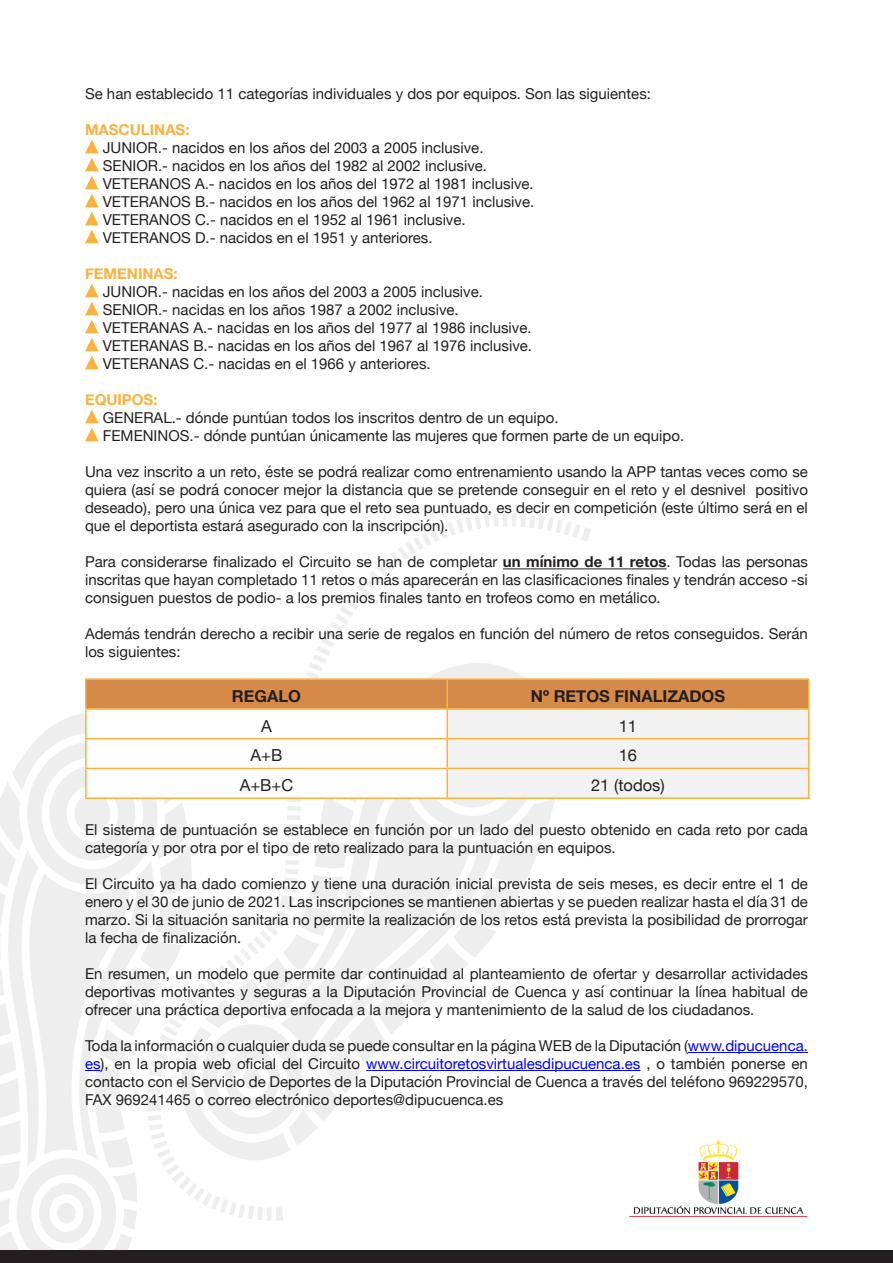
<style>
.page{position:relative;width:893px;height:1263px;background:#fff}
.page>*{position:absolute;margin:0;border:0;box-sizing:border-box;transform-origin:0 0}
.t1{font:700 16.5px "Helvetica Neue";color:#231f20}
.t2{font:16.5px "Helvetica Neue";color:#231f20}
.t3{font:15px/18px "Helvetica Neue";color:#231f20;text-align:justify}
.t4{font:700 15px "Helvetica Neue";color:#fbb13d}
.s1{font-weight:700}
.s2{color:#00f}
</style>
<div class="page">
<svg style="left:313px;top:517px;width:293px;height:146px"></svg>
<hr style="left:503px;top:568px;width:164px;height:1px;background:#231f20">
<svg style="left:85px;top:140px;width:14px;height:103px"></svg>
<svg style="left:85px;top:284px;width:14px;height:85px"></svg>
<svg style="left:85px;top:410px;width:14px;height:31px"></svg>
<svg style="left:0;top:663px;width:809px;height:587px"></svg>
<hr style="left:85px;top:797px;width:362px;height:2px;background:#fbb13d">
<hr style="left:447px;top:797px;width:362px;height:2px;background:#fbb13d">
<img style="left:630px;top:1140px;width:178px;height:76px">
<div style="left:0;top:1250px;width:893px;height:13px;background:#231f20"></div>
<p class="t3" style="left:85px;top:86px;width:567px">Se han establecido 11 categorías individuales y dos por equipos. Son las siguientes:</p>
<p class="t4" style="left:85px;top:118px;width:106px">MASCULINAS:</p>
<p class="t3" style="left:103px;top:140px;width:382px">JUNIOR.- nacidos en los años del 2003 a 2005 inclusive.</p>
<p class="t3" style="left:103px;top:158px;width:386px">SENIOR.- nacidos en los años del 1982 al 2002 inclusive.</p>
<p class="t3" style="left:103px;top:176px;width:432px">VETERANOS A.- nacidos en los años del 1972 al 1981 inclusive.</p>
<p class="t3" style="left:103px;top:194px;width:433px">VETERANOS B.- nacidos en los años del 1962 al 1971 inclusive.</p>
<p class="t3" style="left:103px;top:212px;width:364px">VETERANOS C.- nacidos en el 1952 al 1961 inclusive.</p>
<p class="t3" style="left:103px;top:230px;width:331px">VETERANOS D.- nacidos en el 1951 y anteriores.</p>
<p class="t4" style="left:85px;top:262px;width:94px">FEMENINAS:</p>
<p class="t3" style="left:103px;top:284px;width:382px">JUNIOR.- nacidas en los años del 2003 a 2005 inclusive.</p>
<p class="t3" style="left:103px;top:302px;width:357px">SENIOR.- nacidas en los años 1987 a 2002 inclusive.</p>
<p class="t3" style="left:103px;top:320px;width:430px">VETERANAS A.- nacidas en los años del 1977 al 1986 inclusive.</p>
<p class="t3" style="left:103px;top:338px;width:431px">VETERANAS B.- nacidas en los años del 1967 al 1976 inclusive.</p>
<p class="t3" style="left:103px;top:356px;width:329px">VETERANAS C.- nacidas en el 1966 y anteriores.</p>
<p class="t4" style="left:85px;top:388px;width:74px">EQUIPOS:</p>
<p class="t3" style="left:103px;top:410px;width:457px">GENERAL.- dónde puntúan todos los inscritos dentro de un equipo.</p>
<p class="t3" style="left:103px;top:428px;width:583px">FEMENINOS.- dónde puntúan únicamente las mujeres que formen parte de un equipo.</p>
<p class="t3" style="left:85px;top:464px;width:724px">Una vez inscrito a un reto, éste se podrá realizar como entrenamiento usando la APP tantas veces como se quiera (así se podrá conocer mejor la distancia que se pretende conseguir en el reto y el desnivel positivo deseado), pero una única vez para que el reto sea puntuado, es decir en competición (este último será en el que el deportista estará asegurado con la inscripción).</p>
<p class="t3" style="left:85px;top:554px;width:724px">Para considerarse finalizado el Circuito se han de completar <span class="s1">un mínimo de 11 retos</span>. Todas las personas inscritas que hayan completado 11 retos o más aparecerán en las clasificaciones finales y tendrán acceso -si consiguen puestos de podio- a los premios finales tanto en trofeos como en metálico.</p>
<p class="t3" style="left:85px;top:626px;width:724px">Además tendrán derecho a recibir una serie de regalos en función del número de retos conseguidos. Serán los siguientes:</p>
<p class="t1" style="left:232px;top:683px;width:71px">REGALO</p>
<p class="t1" style="left:531px;top:683px;width:196px">Nº RETOS FINALIZADOS</p>
<p class="t2" style="left:261px;top:714px;width:12px">A</p>
<p class="t2" style="left:619px;top:714px;width:20px">11</p>
<p class="t2" style="left:251px;top:744px;width:33px">A+B</p>
<p class="t2" style="left:619px;top:744px;width:20px">16</p>
<p class="t2" style="left:240px;top:773px;width:55px">A+B+C</p>
<p class="t2" style="left:591px;top:773px;width:75px">21 (todos)</p>
<p class="t3" style="left:85px;top:821px;width:724px">El sistema de puntuación se establece en función por un lado del puesto obtenido en cada reto por cada categoría y por otra por el tipo de reto realizado para la puntuación en equipos.</p>
<p class="t3" style="left:85px;top:875px;width:724px">El Circuito ya ha dado comienzo y tiene una duración inicial prevista de seis meses, es decir entre el 1 de enero y el 30 de junio de 2021. Las inscripciones se mantienen abiertas y se pueden realizar hasta el día 31 de marzo. Si la situación sanitaria no permite la realización de los retos está prevista la posibilidad de prorrogar la fecha de finalización.</p>
<p class="t3" style="left:85px;top:965px;width:724px">En resumen, un modelo que permite dar continuidad al planteamiento de ofertar y desarrollar actividades deportivas motivantes y seguras a la Diputación Provincial de Cuenca y así continuar la línea habitual de ofrecer una práctica deportiva enfocada a la mejora y mantenimiento de la salud de los ciudadanos.</p>
<p class="t3" style="left:85px;top:1037px;width:724px">Toda la información o cualquier duda se puede consultar en la página WEB de la Diputación (<span class="s2">www.dipucuenca. es</span>), en la propia web oficial del Circuito <span class="s2">www.circuitoretosvirtualesdipucuenca.es</span> , o también ponerse en contacto con el Servicio de Deportes de la Diputación Provincial de Cuenca a través del teléfono 969229570, FAX 969241465 o correo electrónico deportes@dipucuenca.es</p>
</div>
